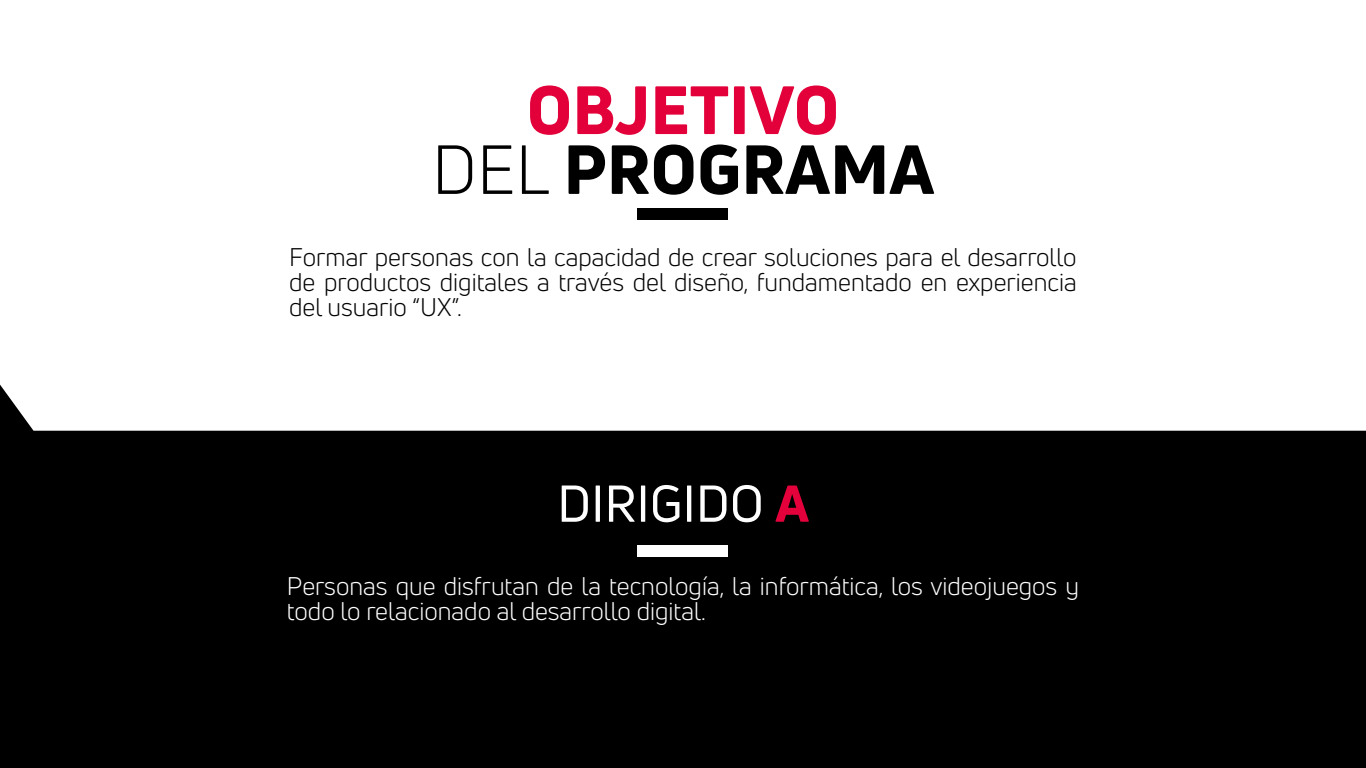
<style>
.page{position:relative;width:1366px;height:768px;background:#fff}
.page>*{position:absolute;margin:0;border:0;box-sizing:border-box;transform-origin:0 0}
.t1{font:800 67.9px "Uni Neue";color:#000}
.t2{font:800 66.7px "Uni Neue";color:#e3003a}
.t3{font:50.7px "Uni Neue";color:#fff}
.t4{font:25px/25px "Uni Neue";color:#000;text-align:justify}
.t5{font:25px/25px "Uni Neue";color:#fff}
.s1{font-weight:400}
.s2{font-weight:800;color:#e4003a}
</style>
<div class="page">
<svg style="left:0;top:385px;width:1366px;height:383px;background:#1e1e1e"></svg>
<div style="left:638px;top:208px;width:90px;height:12px;background:#000"></div>
<div style="left:638px;top:545px;width:90px;height:12px;background:#fff"></div>
<h2 class="t2" style="left:527px;top:65px;width:314px">OBJETIVO</h2>
<h1 class="t1" style="left:432px;top:124px;width:504px"><span class="s1">DEL</span> PROGRAMA</h1>
<p class="t4" style="left:289px;top:245px;width:789px">Formar personas con la capacidad de crear soluciones para el desarrollo de productos digitales a través del diseño, fundamentado en experiencia del usuario “UX”.</p>
<h3 class="t3" style="left:557px;top:472px;width:253px">DIRIGIDO <span class="s2">A</span></h3>
<p class="t5" style="left:287px;top:573px;width:794px">Personas que disfrutan de la tecnología, la informática, los videojuegos y todo lo relacionado al desarrollo digital.</p>
</div>
